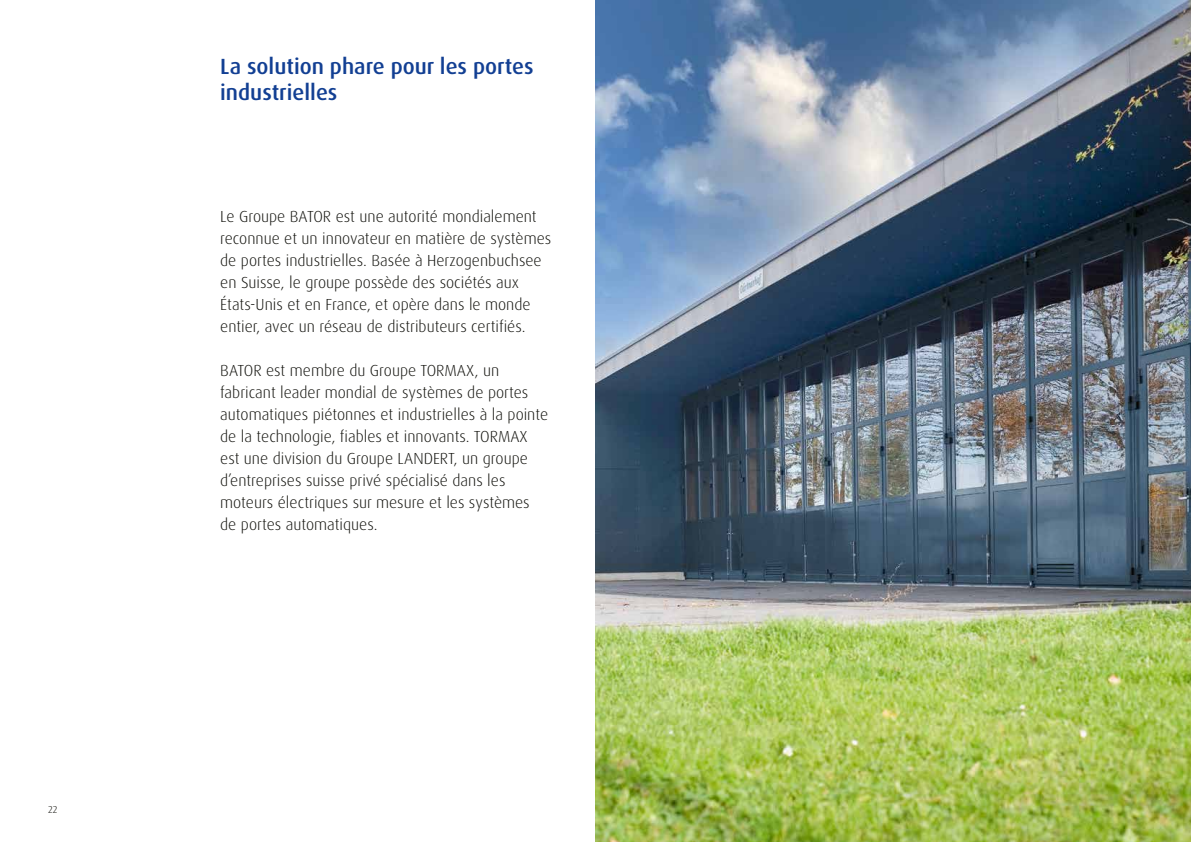
<style>
.page{position:relative;width:1191px;height:842px;background:#fff}
.page>*{position:absolute;margin:0;border:0;box-sizing:border-box;transform-origin:0 0}
.t1{font:500 22px/26px "Dax Pro";color:#123f93}
.t2{font:300 16px/22px "Dax Pro";color:#12120d}
.t3{font:300 10px "Dax Pro";color:#12120d}
</style>
<div class="page">
<img style="left:595px;top:0;width:596px;height:842px">
<p class="t3" style="left:48px;top:803px;width:11px">22</p>
<h1 class="t1" style="left:220px;top:53px;width:315px">La solution phare pour les portes industrielles</h1>
<p class="t2" style="left:220px;top:206px;width:332px">Le Groupe BATOR est une autorité mondialement reconnue et un innovateur en matière de systèmes de portes industrielles. Basée à Herzogenbuchsee en Suisse, le groupe possède des sociétés aux États-Unis et en France, et opère dans le monde entier, avec un réseau de distributeurs certifiés.</p>
<p class="t2" style="left:220px;top:360px;width:329px">BATOR est membre du Groupe TORMAX, un fabricant leader mondial de systèmes de portes automatiques piétonnes et industrielles à la pointe de la technologie, fiables et innovants. TORMAX est une division du Groupe LANDERT, un groupe d’entreprises suisse privé spécialisé dans les moteurs électriques sur mesure et les systèmes de portes automatiques.</p>
</div>
